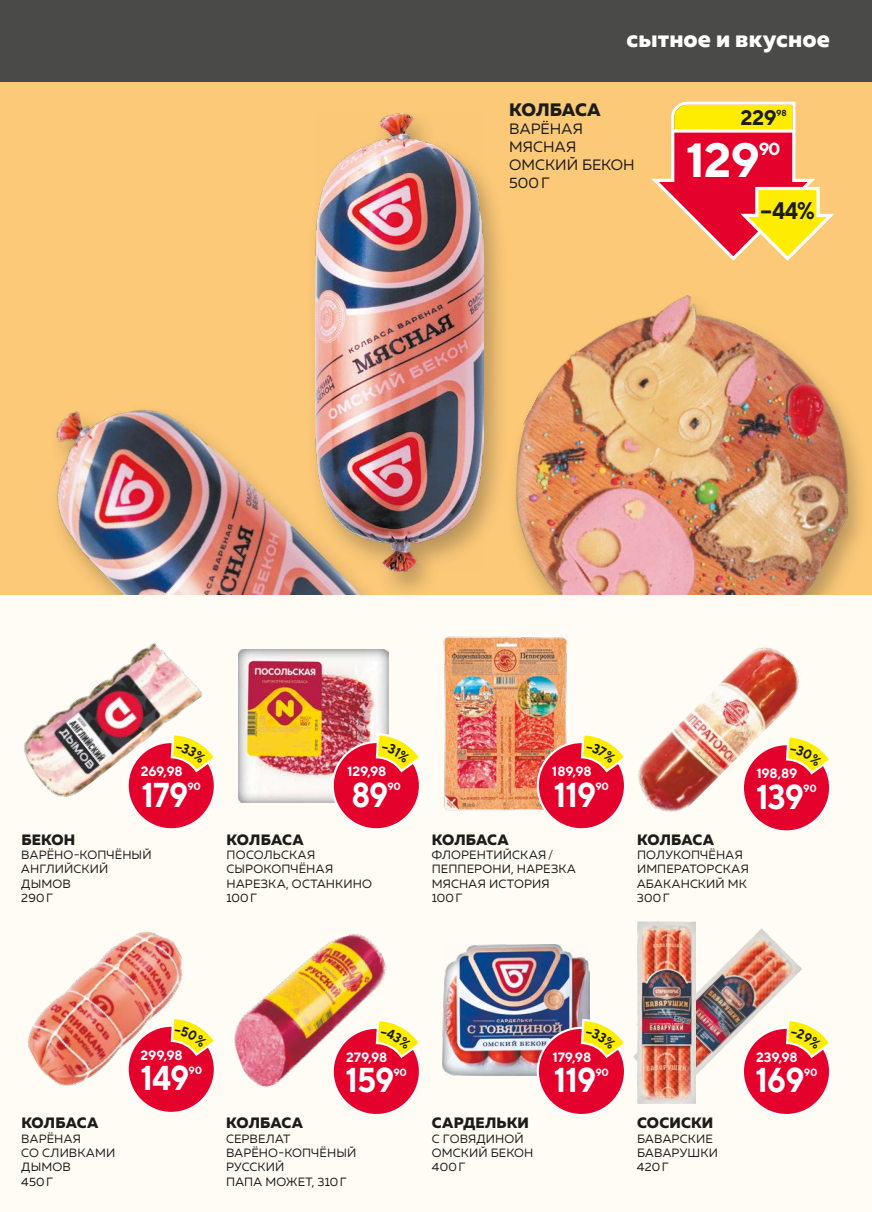
<style>
.page{position:relative;width:872px;height:1212px;background:#fff}
.page>*{position:absolute;margin:0;border:0;box-sizing:border-box;transform-origin:0 0}
.t1{font:700 48px "TT Norms";color:#fff}
.t2{font:700 34.5px "TT Norms";letter-spacing:-.025em;color:#fff;scale:.9 1}
.t3{font:800 24px "Muller";letter-spacing:.005em;color:#fff}
.t4{font:700 24px "TT Norms";color:#1c1c1b;scale:.9 1}
.t5{font:700 21px "TT Norms";color:#1c1c1b}
.t6{font:800 18px "Muller";color:#1c1c1b}
.t7{font:700 17.55px "TT Norms";color:#fff}
.t8{font:800 15px "Muller";letter-spacing:.01em;color:#1c1c1b}
.t9{font:15px/18px "Muller";color:#1c1c1b}
.t10{font:700 13.5px "TT Norms";letter-spacing:-.015em;color:#fff}
.t11{font:12px/14.4px "Muller";letter-spacing:.01em;color:#1c1c1b}
.t12{font:700 10.5px "TT Norms";letter-spacing:-.025em;color:#fff}
.t13{font:700 8.7px "TT Norms";color:#1c1c1b}
</style>
<div class="page">
<div style="left:0;top:81px;width:872px;height:514px;background:#fcc978"></div>
<img style="left:514px;top:295px;width:348px;height:300px">
<img style="left:55px;top:409px;width:251px;height:186px">
<div style="left:0;top:0;width:872px;height:81px;background:#4a4a49"></div>
<div style="left:0;top:595px;width:872px;height:617px;background:#fffbf5"></div>
<svg style="left:651px;top:101px;width:183px;height:160px"></svg>
<svg style="left:673px;top:129px;width:120px;height:4px"></svg>
<div style="left:306px;top:108px;width:204px;height:494px;background:#1c1c1b;opacity:.3"></div>
<img style="left:316px;top:113px;width:167px;height:458px">
<img style="left:24px;top:643px;width:179px;height:154px">
<div style="left:128px;top:742px;width:87px;height:87px;background:#e4022d;border-radius:50%"></div>
<img style="left:443px;top:636px;width:125px;height:174px">
<div style="left:538px;top:742px;width:87px;height:87px;background:#e4022d;border-radius:50%"></div>
<img style="left:638px;top:647px;width:161px;height:165px">
<div style="left:743px;top:744px;width:87px;height:87px;background:#e4022d;border-radius:50%"></div>
<img style="left:28px;top:931px;width:155px;height:155px">
<div style="left:128px;top:1026px;width:87px;height:87px;background:#e4022d;border-radius:50%"></div>
<img style="left:234px;top:933px;width:152px;height:155px">
<div style="left:333px;top:1028px;width:87px;height:87px;background:#e4022d;border-radius:50%"></div>
<img style="left:443px;top:945px;width:146px;height:130px">
<div style="left:538px;top:1028px;width:87px;height:87px;background:#e4022d;border-radius:50%"></div>
<img style="left:633px;top:928px;width:169px;height:169px">
<img style="left:638px;top:922px;width:57px;height:182px">
<div style="left:743px;top:1028px;width:87px;height:87px;background:#e4022d;border-radius:50%"></div>
<img style="left:239px;top:649px;width:149px;height:154px">
<div style="left:333px;top:742px;width:87px;height:87px;background:#e4022d;border-radius:50%"></div>
<svg style="left:169px;top:732px;width:46px;height:93px"></svg>
<svg style="left:579px;top:735px;width:46px;height:90px"></svg>
<svg style="left:784px;top:734px;width:46px;height:94px"></svg>
<svg style="left:169px;top:1015px;width:46px;height:94px"></svg>
<svg style="left:374px;top:1018px;width:46px;height:93px"></svg>
<svg style="left:579px;top:1018px;width:46px;height:93px"></svg>
<svg style="left:784px;top:1018px;width:46px;height:93px"></svg>
<svg style="left:374px;top:732px;width:46px;height:93px"></svg>
<h3 class="t3" style="left:626px;top:24px;width:205px">сытное и вкусное</h3>
<h3 class="t6" style="left:509px;top:98px;width:93px">КОЛБАСА</h3>
<p class="t9" style="left:509px;top:119px;width:127px">ВАРЁНАЯ<br>МЯСНАЯ<br>ОМСКИЙ БЕКОН<br>500Г</p>
<h3 class="t5" style="left:740px;top:105px;width:38px">229</h3>
<p class="t13" style="left:776px;top:107px;width:12px">98</p>
<h1 class="t1" style="left:686px;top:129px;width:76px">129</h1>
<h3 class="t7" style="left:759px;top:137px;width:23px">90</h3>
<h3 class="t4" style="left:760px;top:196px;width:62px">−44%</h3>
<p class="t10" style="left:141px;top:763px;width:43px">269,98</p>
<p class="t10" style="left:347px;top:763px;width:41px">129,98</p>
<p class="t10" style="left:552px;top:763px;width:41px">189,98</p>
<p class="t10" style="left:756px;top:765px;width:43px">198,89</p>
<h2 class="t2" style="left:142px;top:773px;width:53px">179</h2>
<p class="t12" style="left:187px;top:780px;width:15px">90</p>
<h2 class="t2" style="left:351px;top:773px;width:42px">89</h2>
<p class="t12" style="left:387px;top:780px;width:15px">90</p>
<h2 class="t2" style="left:554px;top:773px;width:49px">119</h2>
<p class="t12" style="left:595px;top:780px;width:15px">90</p>
<h2 class="t2" style="left:756px;top:775px;width:55px">139</h2>
<p class="t12" style="left:803px;top:782px;width:15px">90</p>
<p class="t8" style="left:21px;top:830px;width:55px">БЕКОН</p>
<p class="t11" style="left:21px;top:847px;width:132px">ВАРЁНО-КОПЧЁНЫЙ<br>АНГЛИЙСКИЙ<br>ДЫМОВ<br>290Г</p>
<p class="t8" style="left:227px;top:830px;width:78px">КОЛБАСА</p>
<p class="t11" style="left:226px;top:847px;width:147px">ПОСОЛЬСКАЯ<br>СЫРОКОПЧЁНАЯ<br>НАРЕЗКА, ОСТАНКИНО<br>100Г</p>
<p class="t8" style="left:432px;top:830px;width:78px">КОЛБАСА</p>
<p class="t11" style="left:432px;top:847px;width:146px">ФЛОРЕНТИЙСКАЯ/<br>ПЕППЕРОНИ, НАРЕЗКА<br>МЯСНАЯ ИСТОРИЯ<br>100Г</p>
<p class="t8" style="left:637px;top:830px;width:78px">КОЛБАСА</p>
<p class="t11" style="left:637px;top:847px;width:114px">ПОЛУКОПЧЁНАЯ<br>ИМПЕРАТОРСКАЯ<br>АБАКАНСКИЙ МК<br>300Г</p>
<p class="t8" style="left:21px;top:1113px;width:78px">КОЛБАСА</p>
<p class="t11" style="left:21px;top:1131px;width:95px">ВАРЁНАЯ<br>СО СЛИВКАМИ<br>ДЫМОВ<br>450Г</p>
<p class="t10" style="left:140px;top:1046px;width:44px">299,98</p>
<h2 class="t2" style="left:140px;top:1056px;width:56px">149</h2>
<p class="t12" style="left:188px;top:1063px;width:15px">90</p>
<p class="t10" style="left:346px;top:1048px;width:43px">279,98</p>
<h2 class="t2" style="left:345px;top:1058px;width:55px">159</h2>
<p class="t12" style="left:393px;top:1066px;width:15px">90</p>
<p class="t8" style="left:226px;top:1113px;width:78px">КОЛБАСА</p>
<p class="t11" style="left:226px;top:1131px;width:132px">СЕРВЕЛАТ<br>ВАРЁНО-КОПЧЁНЫЙ<br>РУССКИЙ<br>ПАПА МОЖЕТ, 310Г</p>
<p class="t8" style="left:432px;top:1113px;width:99px">САРДЕЛЬКИ</p>
<p class="t11" style="left:432px;top:1131px;width:103px">С ГОВЯДИНОЙ<br>ОМСКИЙ БЕКОН<br>400Г</p>
<p class="t10" style="left:552px;top:1048px;width:40px">179,98</p>
<h2 class="t2" style="left:554px;top:1058px;width:49px">119</h2>
<p class="t12" style="left:595px;top:1066px;width:15px">90</p>
<p class="t8" style="left:637px;top:1113px;width:78px">СОСИСКИ</p>
<p class="t11" style="left:637px;top:1131px;width:82px">БАВАРСКИЕ<br>БАВАРУШКИ<br>420Г</p>
<p class="t10" style="left:756px;top:1048px;width:43px">239,98</p>
<h2 class="t2" style="left:755px;top:1058px;width:56px">169</h2>
<p class="t12" style="left:804px;top:1066px;width:15px">90</p>
</div>
